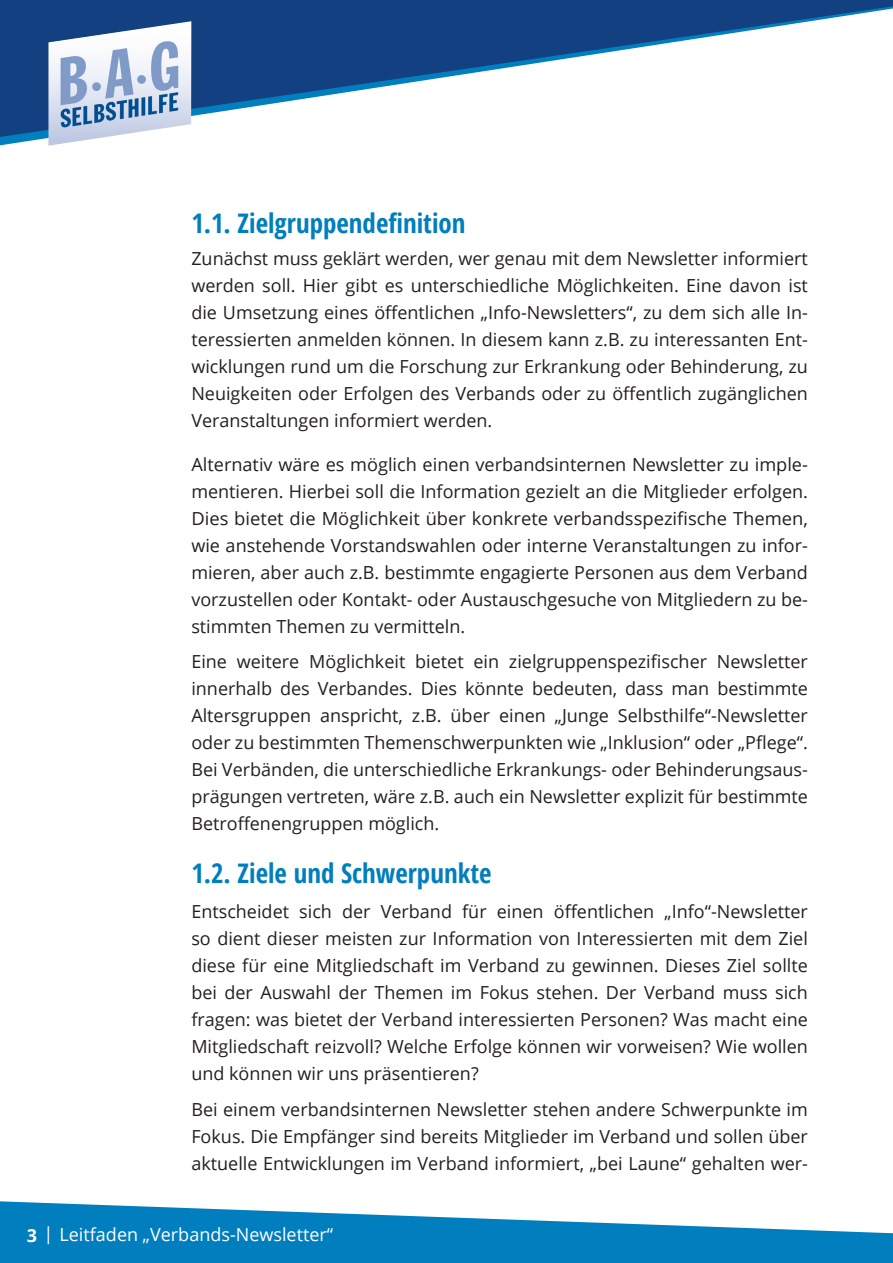
<style>
.page{position:relative;width:893px;height:1263px;background:#fff}
.page>*{position:absolute;margin:0;border:0;box-sizing:border-box;transform-origin:0 0}
.t1{font:700 27px "Open Sans Condensed";color:#007ebd}
.t2{font:18px/27px "Open Sans";color:#231f20;text-align:justify}
.t3{font:18px "Open Sans";color:#fff}
.s1{font-weight:700}
</style>
<div class="page">
<svg style="left:0;top:1201px;width:893px;height:62px;fill:#007ebd"></svg>
<svg style="left:0;top:0;width:893px;height:138px"></svg>
<img style="left:48px;top:21px;width:143px;height:125px">
<h1 class="t1" style="left:191px;top:205px;width:276px">1.1. Zielgruppendefinition</h1>
<p class="t2" style="left:191px;top:244px;width:618px">Zunächst muss geklärt werden, wer genau mit dem Newsletter informiert werden soll. Hier gibt es unterschiedliche Möglichkeiten. Eine davon ist die Umsetzung eines öffentlichen „Info-Newsletters“, zu dem sich alle In&shy;teressierten anmelden können. In diesem kann z.B. zu interessanten Ent&shy;wicklungen rund um die Forschung zur Erkrankung oder Behinderung, zu Neuigkeiten oder Erfolgen des Verbands oder zu öffentlich zugänglichen Veranstaltungen informiert werden.</p>
<p class="t2" style="left:191px;top:450px;width:618px">Alternativ wäre es möglich einen verbandsinternen Newsletter zu imple&shy;mentieren. Hierbei soll die Information gezielt an die Mitglieder erfolgen.<br>Dies bietet die Möglichkeit über konkrete verbandsspezifische Themen, wie anstehende Vorstandswahlen oder interne Veranstaltungen zu infor&shy;mieren, aber auch z.B. bestimmte engagierte Personen aus dem Verband vorzustellen oder Kontakt- oder Austauschgesuche von Mitgliedern zu be&shy;stimmten Themen zu vermitteln.</p>
<p class="t2" style="left:191px;top:648px;width:618px">Eine weitere Möglichkeit bietet ein zielgruppenspezifischer Newsletter innerhalb des Verbandes. Dies könnte bedeuten, dass man bestimmte Altersgruppen anspricht, z.B. über einen „Junge Selbsthilfe“-Newsletter oder zu bestimmten Themenschwerpunkten wie „Inklusion“ oder „Pflege“.<br>Bei Verbänden, die unterschiedliche Erkrankungs- oder Behinderungsaus&shy;prägungen vertreten, wäre z.B. auch ein Newsletter explizit für bestimmte Betroffenengruppen möglich.</p>
<h1 class="t1" style="left:191px;top:854px;width:302px">1.2. Ziele und Schwerpunkte</h1>
<p class="t2" style="left:191px;top:898px;width:618px">Entscheidet sich der Verband für einen öffentlichen „Info“-Newsletter so dient dieser meisten zur Information von Interessierten mit dem Ziel diese für eine Mitgliedschaft im Verband zu gewinnen. Dieses Ziel sollte bei der Auswahl der Themen im Fokus stehen. Der Verband muss sich fragen: was bietet der Verband interessierten Personen? Was macht eine Mitgliedschaft reizvoll? Welche Erfolge können wir vorweisen? Wie wollen und können wir uns präsentieren?</p>
<p class="t2" style="left:191px;top:1095px;width:618px">Bei einem verbandsinternen Newsletter stehen andere Schwerpunkte im Fokus. Die Empfänger sind bereits Mitglieder im Verband und sollen über aktuelle Entwicklungen im Verband informiert, „bei Laune“ gehalten wer-</p>
<p class="t3" style="left:27px;top:1222px;width:308px"><span class="s1">3</span> | Leitfaden „Verbands-Newsletter“</p>
</div>
